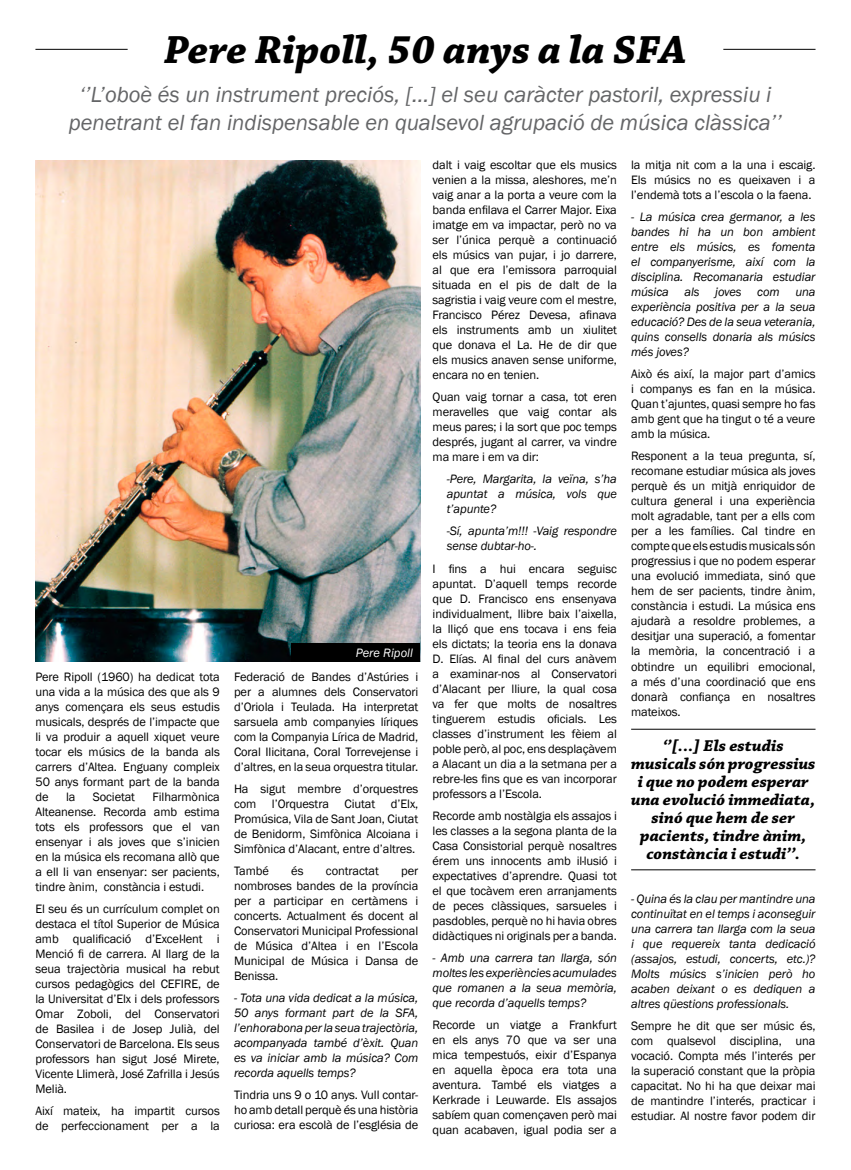
<style>
.page{position:relative;width:851px;height:1170px;background:#fff}
.page>*{position:absolute;margin:0;border:0;box-sizing:border-box;transform-origin:0 0}
.t1{font:italic 700 41.25px "Chaparral Pro";color:#000;scale:1.05 1}
.t2{font:italic 22.5px/27.5px "Franklin Gothic";color:#646567;text-align:center}
.t3{font:italic 700 16.5px/18px "Chaparral Pro";color:#000;text-align:center;scale:1.05 1}
.t4{font:12.5px/15px "Franklin Gothic";letter-spacing:-.01em;color:#000;text-align:justify}
.t5{font:italic 12.5px/15px "Franklin Gothic";letter-spacing:-.01em;color:#000;text-align:justify}
.t6{font:italic 12.5px "Franklin Gothic";color:#fff}
</style>
<div class="page">
<img style="left:35px;top:160px;width:385px;height:501px">
<div style="left:291px;top:643px;width:129px;height:18px;background:#000"></div>
<hr style="left:35px;top:49px;width:93px;height:1px;background:#000">
<hr style="left:723px;top:49px;width:92px;height:1px;background:#000">
<hr style="left:631px;top:728px;width:184px;height:1px;background:#000">
<hr style="left:631px;top:869px;width:184px;height:1px;background:#000">
<h1 class="t1" style="left:164px;top:26px;width:499px">Pere Ripoll, 50 anys a la SFA</h1>
<h2 class="t2" style="left:69px;top:81px;width:714px">‘’L’oboè és un instrument preciós, [...] el seu caràcter pastoril, expressiu i penetrant el fan indispensable en qualsevol agrupació de música clàssica’’</h2>
<p class="t4" style="left:35px;top:669px;width:186px">Pere Ripoll (1960) ha dedicat tota una vida a la música des que als 9 anys començara els seus estudis musicals, després de l’impacte que li va produir a aquell xiquet veure tocar els músics de la banda als carrers d’Altea. Enguany compleix 50 anys formant part de la banda de</p>
<p class="t4" style="left:35px;top:789px;width:186px;text-indent:117px">Filharmònica Alteanense. Recorda amb estima tots els professors que el van ensenyar i als joves que s’inicien en la música els recomana allò que a ell li van ensenyar: ser pacients, tindre ànim, constància i estudi.</p>
<p class="t4" style="left:35px;top:901px;width:186px">El seu és un currículum complet on destaca el títol Superior de Música amb qualificació d’Excel·lent i Menció fi de carrera. Al llarg de la seua trajectòria musical ha rebut cursos pedagògics del CEFIRE, de la Universitat d’Elx i dels professors Omar Zoboli, del Conservatori de Basilea i de Josep Julià, del Conservatori de Barcelona. Els seus professors han sigut José Mirete, Vicente Llimerà, José Zafrilla i Jesús Melià.</p>
<p class="t4" style="left:35px;top:1103px;width:186px">Així mateix, ha impartit cursos de perfeccionament per a la</p>
<p class="t4" style="left:66px;top:789px;width:11px">la</p>
<p class="t4" style="left:93px;top:789px;width:44px">Societat</p>
<p class="t6" style="left:356px;top:644px;width:59px">Pere Ripoll</p>
<p class="t4" style="left:234px;top:669px;width:186px">Federació de Bandes d’Astúries i per a alumnes dels Conservatori d’Oriola i Teulada. Ha interpretat sarsuela amb companyies líriques com la Companyia Lírica de Madrid, Coral Ilicitana, Coral Torrevejense i d’altres, en la seua orquestra titular.</p>
<p class="t4" style="left:234px;top:781px;width:186px">Ha sigut membre d’orquestres com l’Orquestra Ciutat d’Elx, Promúsica, Vila de Sant Joan, Ciutat de Benidorm, Simfònica Alcoiana i Simfònica d’Alacant, entre d’altres.</p>
<p class="t4" style="left:234px;top:863px;width:36px">També</p>
<p class="t4" style="left:291px;top:863px;width:14px">és</p>
<p class="t4" style="left:326px;top:863px;width:54px">contractat</p>
<p class="t4" style="left:234px;top:863px;width:186px;text-indent:167px">per nombroses bandes de la província per a participar en certàmens i concerts. Actualment és docent al Conservatori Municipal Professional de Música d’Altea i en l’Escola Municipal de Música i Dansa de Benissa.</p>
<p class="t5" style="left:234px;top:990px;width:186px">- Tota una vida dedicat a la música, 50 anys formant part de la SFA, l’enhorabona per la seua trajectòria, acompanyada també d’èxit. Quan es va iniciar amb la música? Com recorda aquells temps?</p>
<p class="t4" style="left:234px;top:1087px;width:186px">Tindria uns 9 o 10 anys. Vull contar&shy;ho amb detall perquè és una història curiosa: era escolà de l’església de</p>
<p class="t4" style="left:432px;top:157px;width:186px">dalt i vaig escoltar que els musics venien a la missa, aleshores, me’n vaig anar a la porta a veure com la banda enfilava el Carrer Major. Eixa imatge em va impactar, però no va ser l’única perquè a continuació els músics van pujar, i jo darrere, al que era l’emissora parroquial situada en el pis de dalt de la sagristia i vaig veure com el mestre, Francisco Pérez Devesa, afinava els instruments amb un xiulitet que donava el La. He de dir que els musics anaven sense uniforme, encara no en tenien.</p>
<p class="t4" style="left:432px;top:390px;width:186px">Quan vaig tornar a casa, tot eren meravelles que vaig contar als meus pares; i la sort que poc temps després, jugant al carrer, va vindre ma mare i em va dir:</p>
<p class="t5" style="left:446px;top:472px;width:172px">-Pere, Margarita, la veïna, s’ha apuntat a música, vols que t’apunte?</p>
<p class="t5" style="left:446px;top:524px;width:172px">-Sí, apunta’m!!! -Vaig respondre sense dubtar-ho-.</p>
<p class="t4" style="left:432px;top:561px;width:186px">I fins a hui encara seguisc apuntat. D’aquell temps recorde que D. Francisco ens ensenyava individualment, llibre baix l’aixella, la lliçó que ens tocava i ens feia els dictats; la teoria ens la donava D. Elías. Al final del curs anàvem a examinar-nos al Conservatori d’Alacant per lliure, la qual cosa va fer que molts de nosaltres tinguerem estudis oficials. Les classes d’instrument les fèiem al poble però, al poc, ens desplaçàvem a Alacant un dia a la setmana per a rebre-les fins que es van incorporar professors a l’Escola.</p>
<p class="t4" style="left:432px;top:808px;width:186px">Recorde amb nostàlgia els assajos i les classes a la segona planta de la Casa Consistorial perquè nosaltres érem uns innocents amb il·lusió i expectatives d’aprendre. Quasi tot el que tocàvem eren arranjaments de peces clàssiques, sarsueles i pasdobles, perquè no hi havia obres didàctiques ni originals per a banda.</p>
<p class="t5" style="left:432px;top:950px;width:186px">- Amb una carrera tan llarga, són moltes les experiències acumulades que romanen a la seua memòria, que recorda d’aquells temps?</p>
<p class="t4" style="left:432px;top:1017px;width:186px">Recorde un viatge a Frankfurt en els anys 70 que va ser una mica tempestuós, eixir d’Espanya en aquella època era tota una aventura. També els viatges a Kerkrade i Leuwarde. Els assajos sabíem quan començaven però mai quan acabaven, igual podia ser a</p>
<p class="t4" style="left:631px;top:157px;width:186px">la mitja nit com a la una i escaig.<br>Els músics no es queixaven i a l’endemà tots a l’escola o la faena.</p>
<p class="t5" style="left:631px;top:209px;width:186px">- La música crea germanor, a les bandes hi ha un bon ambient entre els músics, es fomenta el companyerisme, així com la disciplina. Recomanaria estudiar música als joves com una experiència positiva per a la seua educació? Des de la seua veterania, quins consells donaria als músics més joves?</p>
<p class="t4" style="left:631px;top:367px;width:186px">Això és així, la major part d’amics i companys es fan en la música.<br>Quan t’ajuntes, quasi sempre ho fas amb gent que ha tingut o té a veure amb la música.</p>
<p class="t4" style="left:631px;top:449px;width:186px">Responent a la teua pregunta, sí, recomane estudiar música als joves perquè és un mitjà enriquidor de cultura general i una experiència molt agradable, tant per a ells com per a les famílies. Cal tindre en compte que els estudis musicals són progressius i que no podem esperar una evolució immediata, sinó que hem de ser pacients, tindre ànim, constància i estudi. La música ens ajudarà a resoldre problemes, a desitjar una superació, a fomentar la memòria, la concentració i a obtindre un equilibri emocional, a més d’una coordinació que ens donarà confiança en nosaltres mateixos.</p>
<h3 class="t3" style="left:631px;top:737px;width:177px">‘’[...] Els estudis musicals són progressius i que no podem esperar una evolució immediata, sinó que hem de ser pacients, tindre ànim, constància i estudi’’.</h3>
<p class="t5" style="left:631px;top:891px;width:186px">- Quina és la clau per mantindre una continuïtat en el temps i aconseguir una carrera tan llarga com la seua i que requereix tanta dedicació (assajos, estudi, concerts, etc.)?<br>Molts músics s’inicien però ho acaben deixant o es dediquen a altres qüestions professionals.</p>
<p class="t4" style="left:631px;top:1018px;width:186px">Sempre he dit que ser músic és, com qualsevol disciplina, una vocació. Compta més l’interés per la superació constant que la pròpia capacitat. No hi ha que deixar mai de mantindre l’interés, practicar i estudiar. Al nostre favor podem dir</p>
</div>
